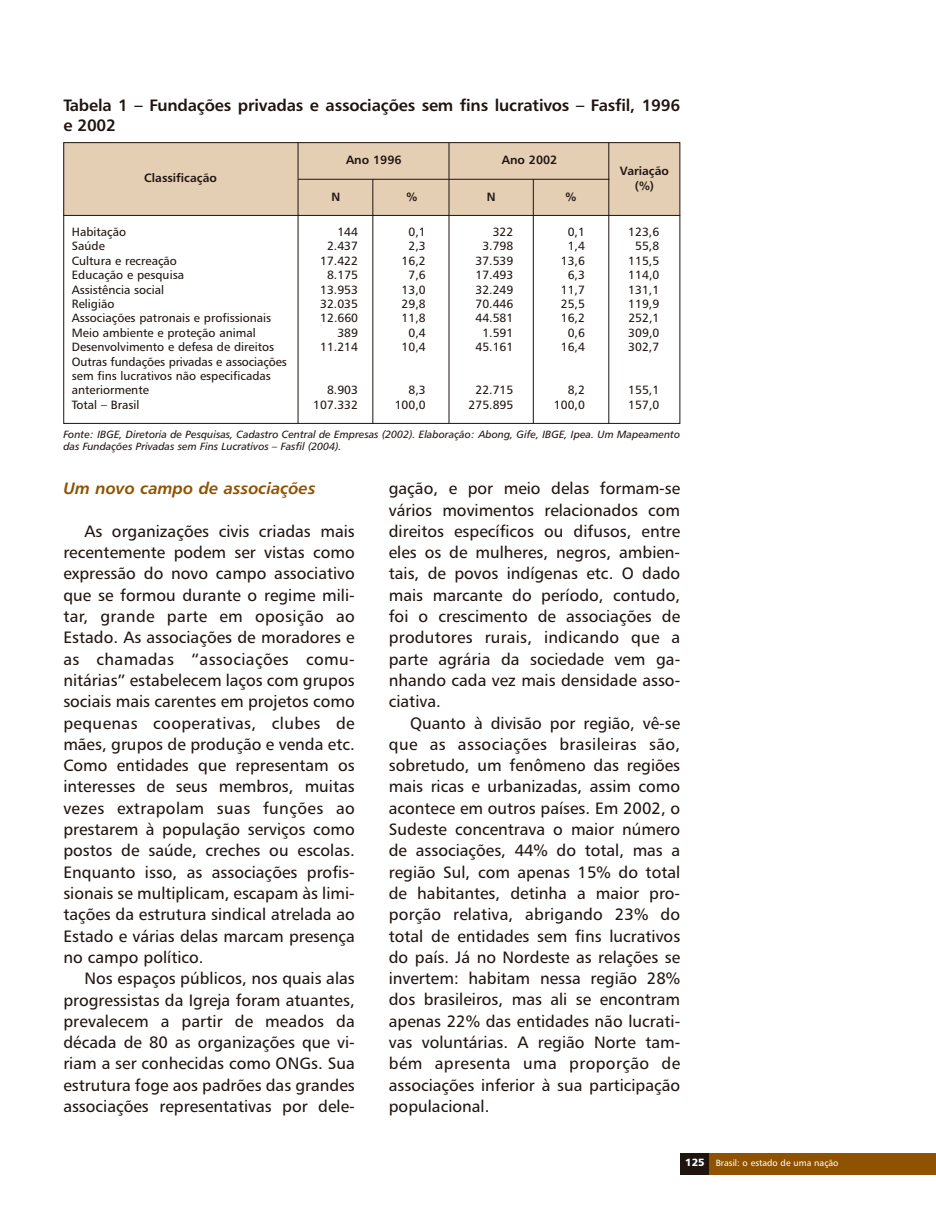
<style>
.page{position:relative;width:936px;height:1212px;background:#fff}
.page>*{position:absolute;margin:0;border:0;box-sizing:border-box;transform-origin:0 0}
.t1{font:16.5px/21.3px "Humanist 777 BT Roman B";color:#1f1410;text-align:justify}
.t2{font:16.5px/19.8px "Humanist 777 BT Bold B";letter-spacing:-.01em;color:#1f1410}
.t3{font:16.5px "Humanist 777 BT Bold Italic B";color:#8f5200}
.t4{font:12px/14.4px "Humanist 777 BT Roman B";color:#1f1410}
.t5{font:12px/14.4px "Humanist 777 BT Bold B";color:#1f1410;text-align:center}
.t6{font:10.5px/12.6px "Humanist 777 BT Italic B";color:#1f1410}
.t7{font:9px "Humanist 777 BT Roman B";color:#fff}
.s1{font-family:"Humanist 777 BT Black B";font-size:10.5px}
</style>
<div class="page">
<div style="left:63px;top:142px;width:617px;height:73px;background:#e4cfb5"></div>
<div style="left:709px;top:1153px;width:226px;height:21px;background:#8f5200"></div>
<div style="left:680px;top:1153px;width:29px;height:21px;background:#1f1410"></div>
<div style="left:63px;top:142px;width:617px;height:282px;border:1px solid #1f1410"></div>
<hr style="left:372px;top:179px;width:1px;height:245px;background:#1f1410">
<hr style="left:297px;top:142px;width:1px;height:281px;background:#1f1410">
<hr style="left:448px;top:143px;width:1px;height:280px;background:#1f1410">
<hr style="left:533px;top:179px;width:1px;height:244px;background:#1f1410">
<hr style="left:608px;top:143px;width:1px;height:281px;background:#1f1410">
<hr style="left:63px;top:215px;width:617px;height:1px;background:#1f1410">
<hr style="left:298px;top:179px;width:311px;height:1px;background:#1f1410">
<p class="t2" style="left:63px;top:96px;width:618px">Tabela 1 – Fundações privadas e associações sem fins lucrativos – Fasfil, 1996 e 2002</p>
<p class="t5" style="left:346px;top:154px;width:57px">Ano 1996</p>
<p class="t5" style="left:502px;top:154px;width:57px">Ano 2002</p>
<p class="t5" style="left:331px;top:190px;width:10px">N</p>
<p class="t5" style="left:406px;top:190px;width:12px">%</p>
<p class="t5" style="left:486px;top:190px;width:10px">N</p>
<p class="t5" style="left:565px;top:190px;width:12px">%</p>
<p class="t5" style="left:620px;top:165px;width:51px">Variação (%)</p>
<p class="t5" style="left:144px;top:172px;width:74px">Classificação</p>
<p class="t4" style="left:72px;top:225px;width:56px">Habitação</p>
<p class="t4" style="left:337px;top:225px;width:22px">144</p>
<p class="t4" style="left:408px;top:225px;width:19px">0,1</p>
<p class="t4" style="left:492px;top:225px;width:22px">322</p>
<p class="t4" style="left:567px;top:225px;width:19px">0,1</p>
<p class="t4" style="left:628px;top:225px;width:32px">123,6</p>
<p class="t4" style="left:72px;top:240px;width:34px">Saúde</p>
<p class="t4" style="left:327px;top:240px;width:32px">2.437</p>
<p class="t4" style="left:408px;top:240px;width:19px">2,3</p>
<p class="t4" style="left:482px;top:240px;width:32px">3.798</p>
<p class="t4" style="left:567px;top:240px;width:19px">1,4</p>
<p class="t4" style="left:635px;top:240px;width:26px">55,8</p>
<p class="t4" style="left:72px;top:254px;width:107px">Cultura e recreação</p>
<p class="t4" style="left:320px;top:254px;width:39px">17.422</p>
<p class="t4" style="left:401px;top:254px;width:26px">16,2</p>
<p class="t4" style="left:475px;top:254px;width:39px">37.539</p>
<p class="t4" style="left:560px;top:254px;width:26px">13,6</p>
<p class="t4" style="left:628px;top:254px;width:32px">115,5</p>
<p class="t4" style="left:72px;top:269px;width:114px">Educação e pesquisa</p>
<p class="t4" style="left:327px;top:269px;width:32px">8.175</p>
<p class="t4" style="left:408px;top:269px;width:19px">7,6</p>
<p class="t4" style="left:475px;top:269px;width:39px">17.493</p>
<p class="t4" style="left:567px;top:269px;width:19px">6,3</p>
<p class="t4" style="left:628px;top:269px;width:32px">114,0</p>
<p class="t4" style="left:72px;top:283px;width:94px">Assistência social</p>
<p class="t4" style="left:320px;top:283px;width:39px">13.953</p>
<p class="t4" style="left:401px;top:283px;width:26px">13,0</p>
<p class="t4" style="left:475px;top:283px;width:39px">32.249</p>
<p class="t4" style="left:560px;top:283px;width:26px">11,7</p>
<p class="t4" style="left:628px;top:283px;width:32px">131,1</p>
<p class="t4" style="left:72px;top:297px;width:44px">Religião</p>
<p class="t4" style="left:320px;top:297px;width:39px">32.035</p>
<p class="t4" style="left:401px;top:297px;width:26px">29,8</p>
<p class="t4" style="left:475px;top:297px;width:39px">70.446</p>
<p class="t4" style="left:560px;top:297px;width:26px">25,5</p>
<p class="t4" style="left:628px;top:297px;width:32px">119,9</p>
<p class="t4" style="left:72px;top:312px;width:201px">Associações patronais e profissionais</p>
<p class="t4" style="left:320px;top:312px;width:39px">12.660</p>
<p class="t4" style="left:401px;top:312px;width:26px">11,8</p>
<p class="t4" style="left:475px;top:312px;width:39px">44.581</p>
<p class="t4" style="left:561px;top:312px;width:26px">16,2</p>
<p class="t4" style="left:628px;top:312px;width:32px">252,1</p>
<p class="t4" style="left:72px;top:326px;width:185px">Meio ambiente e proteção animal</p>
<p class="t4" style="left:337px;top:326px;width:22px">389</p>
<p class="t4" style="left:408px;top:326px;width:19px">0,4</p>
<p class="t4" style="left:482px;top:326px;width:32px">1.591</p>
<p class="t4" style="left:567px;top:326px;width:19px">0,6</p>
<p class="t4" style="left:628px;top:326px;width:32px">309,0</p>
<p class="t4" style="left:72px;top:341px;width:204px">Desenvolvimento e defesa de direitos</p>
<p class="t4" style="left:320px;top:341px;width:39px">11.214</p>
<p class="t4" style="left:401px;top:341px;width:26px">10,4</p>
<p class="t4" style="left:475px;top:341px;width:39px">45.161</p>
<p class="t4" style="left:560px;top:341px;width:26px">16,4</p>
<p class="t4" style="left:628px;top:341px;width:32px">302,7</p>
<p class="t4" style="left:72px;top:355px;width:216px">Outras fundações privadas e associações sem fins lucrativos não especificadas anteriormente</p>
<p class="t4" style="left:327px;top:384px;width:32px">8.903</p>
<p class="t4" style="left:408px;top:384px;width:19px">8,3</p>
<p class="t4" style="left:475px;top:384px;width:39px">22.715</p>
<p class="t4" style="left:567px;top:384px;width:19px">8,2</p>
<p class="t4" style="left:628px;top:384px;width:32px">155,1</p>
<p class="t4" style="left:72px;top:398px;width:69px">Total – Brasil</p>
<p class="t4" style="left:313px;top:398px;width:46px">107.332</p>
<p class="t4" style="left:394px;top:398px;width:32px">100,0</p>
<p class="t4" style="left:468px;top:398px;width:46px">275.895</p>
<p class="t4" style="left:554px;top:398px;width:32px">100,0</p>
<p class="t4" style="left:628px;top:398px;width:32px">157,0</p>
<p class="t6" style="left:63px;top:428px;width:618px">Fonte: IBGE, Diretoria de Pesquisas, Cadastro Central de Empresas (2002). Elaboração: Abong, Gife, IBGE, Ipea. Um Mapeamento das Fundações Privadas sem Fins Lucrativos – Fasfil (2004).</p>
<p class="t3" style="left:63px;top:482px;width:254px">Um novo campo de associações</p>
<p class="t1" style="left:63px;top:522px;width:293px;text-indent:21px">As organizações civis criadas mais recentemente podem ser vistas como expressão do novo campo associativo que se formou durante o regime mili&shy;tar, grande parte em oposição ao Estado. As associações de moradores e as chamadas “associações comu&shy;nitárias” estabelecem laços com grupos sociais mais carentes em projetos como pequenas cooperativas, clubes de mães, grupos de produção e venda etc.<br>Como entidades que representam os interesses de seus membros, muitas vezes extrapolam suas funções ao prestarem à população serviços como postos de saúde, creches ou escolas.<br>Enquanto isso, as associações profis&shy;sionais se multiplicam, escapam às limi&shy;tações da estrutura sindical atrelada ao Estado e várias delas marcam presença no campo político.</p>
<p class="t1" style="left:63px;top:969px;width:293px;text-indent:21px">Nos espaços públicos, nos quais alas progressistas da Igreja foram atuantes, prevalecem a partir de meados da década de 80 as organizações que vi&shy;riam a ser conhecidas como ONGs. Sua estrutura foge aos padrões das grandes associações representativas por dele-</p>
<p class="t1" style="left:389px;top:479px;width:293px">gação, e por meio delas formam-se vários movimentos relacionados com direitos específicos ou difusos, entre eles os de mulheres, negros, ambien&shy;tais, de povos indígenas etc. O dado mais marcante do período, contudo, foi o crescimento de associações de produtores rurais, indicando que a parte agrária da sociedade vem ga&shy;nhando cada vez mais densidade asso&shy;ciativa.</p>
<p class="t1" style="left:389px;top:713px;width:293px;text-indent:21px">Quanto à divisão por região, vê-se que as associações brasileiras são, sobretudo, um fenômeno das regiões mais ricas e urbanizadas, assim como acontece em outros países. Em 2002, o Sudeste concentrava o maior número de associações, 44% do total, mas a região Sul, com apenas 15% do total de habitantes, detinha a maior pro&shy;porção relativa, abrigando 23% do total de entidades sem fins lucrativos do país. Já no Nordeste as relações se invertem: habitam nessa região 28% dos brasileiros, mas ali se encontram apenas 22% das entidades não lucrati&shy;vas voluntárias. A região Norte tam&shy;bém apresenta uma proporção de associações inferior à sua participação populacional.</p>
<p class="t7" style="left:685px;top:1159px;width:155px"><span class="s1">125</span> Brasil: o estado de uma nação</p>
</div>
